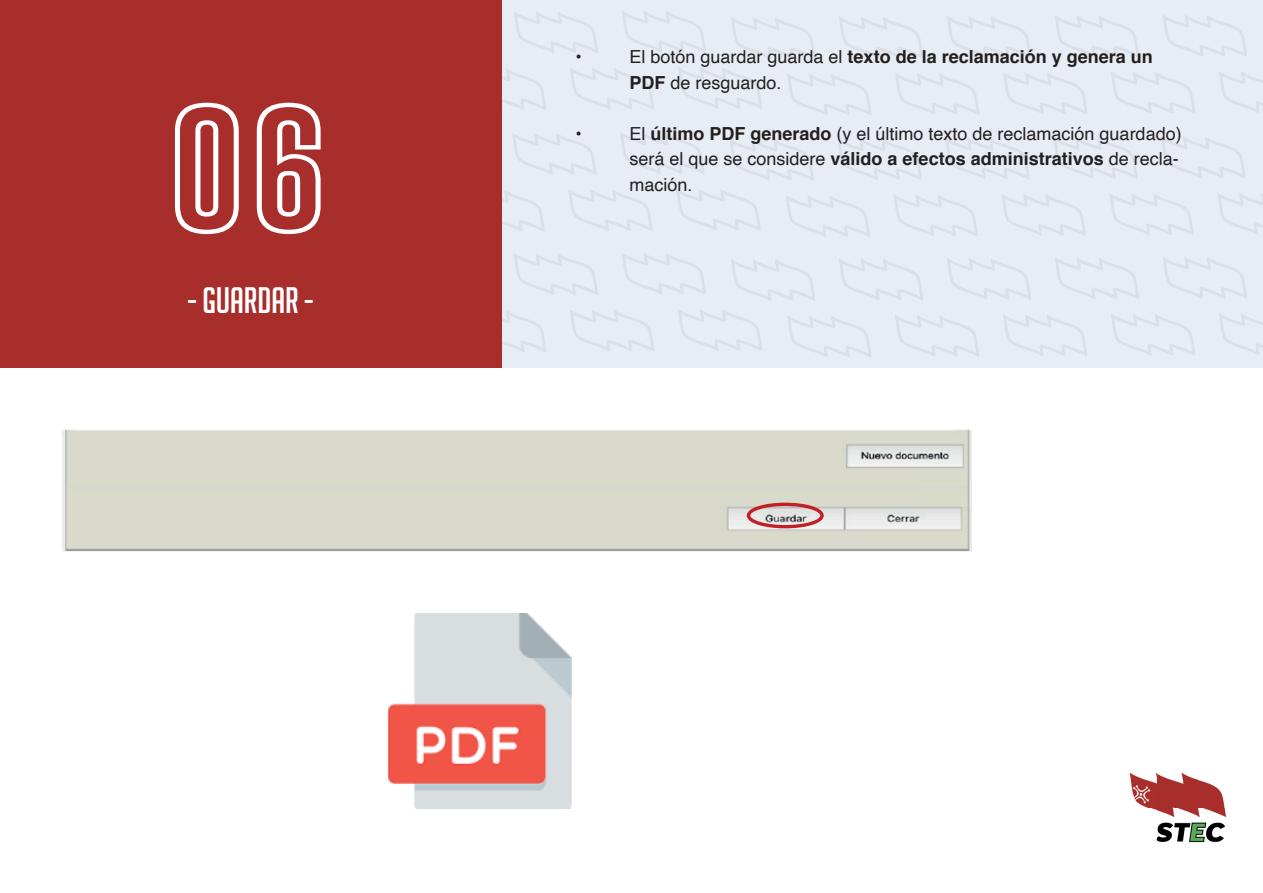
<style>
.page{position:relative;width:1263px;height:893px;background:#fff}
.page>*{position:absolute;margin:0;border:0;box-sizing:border-box;transform-origin:0 0}
.t1{font:700 128.4px "Gobold Hollow";color:#fff;scale:1.15 1}
.t2{font:36px "Big Noodle Titling";color:#fff}
.t3{font:18px/25.5px "Helvetica";color:#231f20}
.s1{font-weight:700}
</style>
<div class="page">
<div style="left:502px;top:0;width:761px;height:367px;background:#e8edf5"></div>
<svg style="left:514px;top:12px;width:84px;height:41px"></svg>
<svg style="left:622px;top:11px;width:84px;height:41px"></svg>
<svg style="left:502px;top:69px;width:44px;height:41px"></svg>
<svg style="left:570px;top:68px;width:84px;height:41px"></svg>
<svg style="left:678px;top:68px;width:84px;height:41px"></svg>
<svg style="left:513px;top:134px;width:83px;height:40px"></svg>
<svg style="left:620px;top:133px;width:84px;height:41px"></svg>
<svg style="left:502px;top:191px;width:42px;height:40px"></svg>
<svg style="left:569px;top:190px;width:83px;height:41px"></svg>
<svg style="left:677px;top:189px;width:83px;height:41px"></svg>
<svg style="left:514px;top:254px;width:84px;height:41px"></svg>
<svg style="left:622px;top:253px;width:84px;height:41px"></svg>
<svg style="left:502px;top:311px;width:44px;height:41px"></svg>
<svg style="left:570px;top:310px;width:84px;height:41px"></svg>
<svg style="left:678px;top:310px;width:84px;height:41px"></svg>
<svg style="left:731px;top:17px;width:84px;height:42px"></svg>
<svg style="left:839px;top:17px;width:84px;height:41px"></svg>
<svg style="left:947px;top:16px;width:84px;height:42px"></svg>
<svg style="left:1055px;top:16px;width:84px;height:41px"></svg>
<svg style="left:1163px;top:15px;width:84px;height:41px"></svg>
<svg style="left:788px;top:74px;width:83px;height:41px"></svg>
<svg style="left:895px;top:73px;width:84px;height:42px"></svg>
<svg style="left:1003px;top:73px;width:84px;height:41px"></svg>
<svg style="left:1111px;top:72px;width:84px;height:41px"></svg>
<svg style="left:1219px;top:72px;width:44px;height:41px"></svg>
<svg style="left:730px;top:139px;width:83px;height:41px"></svg>
<svg style="left:838px;top:139px;width:83px;height:41px"></svg>
<svg style="left:946px;top:138px;width:83px;height:41px"></svg>
<svg style="left:1054px;top:138px;width:83px;height:41px"></svg>
<svg style="left:1162px;top:137px;width:83px;height:41px"></svg>
<svg style="left:786px;top:196px;width:84px;height:41px"></svg>
<svg style="left:894px;top:195px;width:84px;height:41px"></svg>
<svg style="left:1002px;top:195px;width:83px;height:40px"></svg>
<svg style="left:1110px;top:194px;width:83px;height:41px"></svg>
<svg style="left:1218px;top:193px;width:45px;height:41px"></svg>
<svg style="left:731px;top:259px;width:84px;height:42px"></svg>
<svg style="left:839px;top:259px;width:84px;height:41px"></svg>
<svg style="left:947px;top:258px;width:84px;height:42px"></svg>
<svg style="left:1055px;top:258px;width:84px;height:41px"></svg>
<svg style="left:1163px;top:257px;width:84px;height:41px"></svg>
<svg style="left:787px;top:316px;width:84px;height:41px"></svg>
<svg style="left:895px;top:315px;width:84px;height:41px"></svg>
<svg style="left:1003px;top:315px;width:84px;height:41px"></svg>
<svg style="left:1111px;top:314px;width:84px;height:41px"></svg>
<svg style="left:1219px;top:314px;width:44px;height:41px"></svg>
<div style="left:0;top:0;width:502px;height:367px;background:#a82e2c"></div>
<img style="left:1129px;top:772px;width:98px;height:71px">
<img style="left:62px;top:429px;width:910px;height:122px">
<img style="left:916px;top:475px;width:56px;height:31px">
<div style="left:747px;top:503px;width:77px;height:25px;border:3px solid #c22025;border-radius:50%"></div>
<img style="left:388px;top:613px;width:184px;height:195px">
<h1 class="t1" style="left:166px;top:84px;width:144px">06</h1>
<h2 class="t2" style="left:188px;top:281px;width:127px">- GUARDAR -</h2>
<p class="t3" style="left:575px;top:45px;width:8px">•</p>
<p class="t3" style="left:629px;top:45px;width:525px">El botón guardar guarda el <span class="s1">texto de la reclamación y genera un<br>PDF</span> de resguardo.</p>
<p class="t3" style="left:575px;top:121px;width:8px">•</p>
<p class="t3" style="left:629px;top:121px;width:554px">El <span class="s1">último PDF generado</span> (y el último texto de reclamación guardado) será el que se considere <span class="s1">válido a efectos administrativos</span> de recla&shy;mación.</p>
</div>
